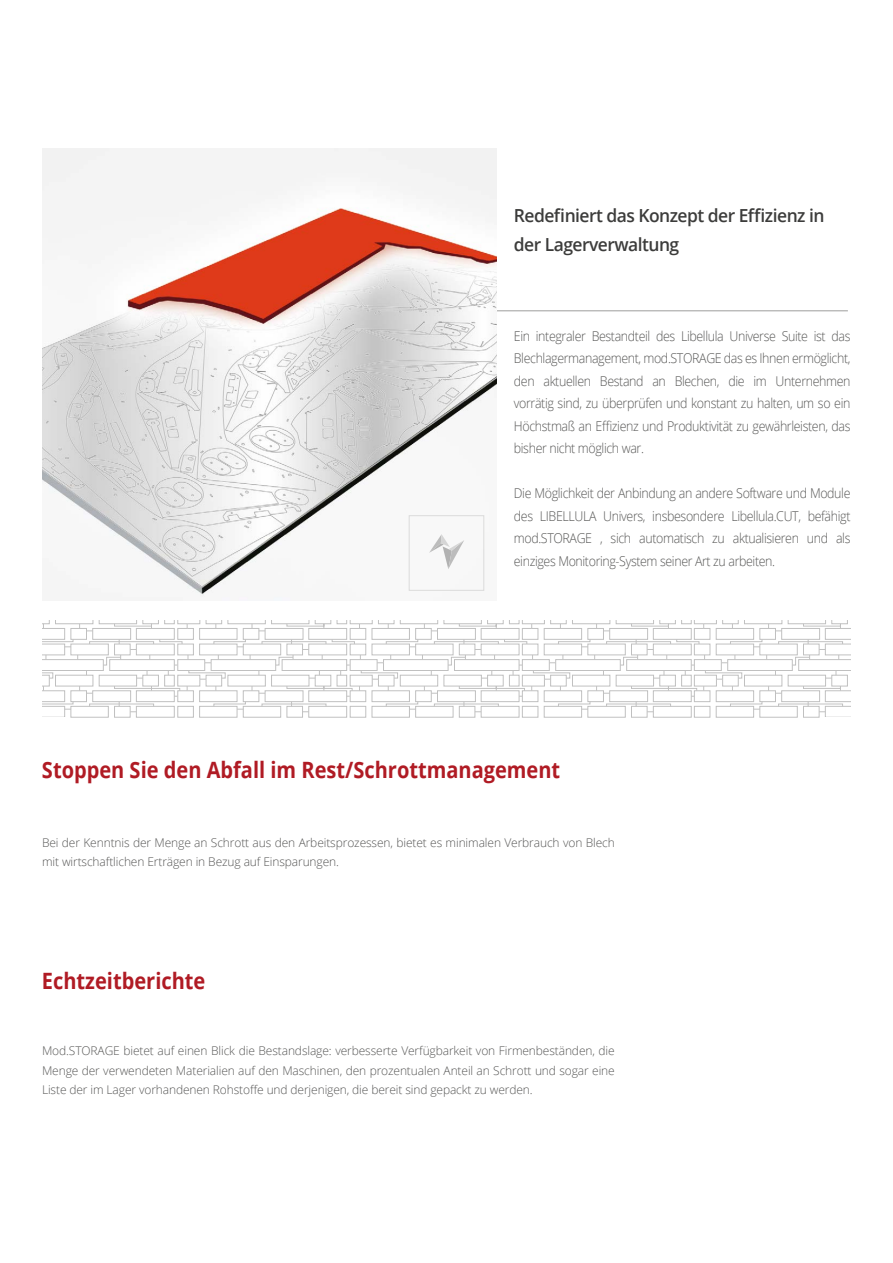
<style>
.page{position:relative;width:893px;height:1263px;background:#fff}
.page>*{position:absolute;margin:0;border:0;box-sizing:border-box;transform-origin:0 0}
.t1{font:700 22.5px "Open Sans";color:#b01b24;scale:.89 1}
.t2{font:600 18px/28.5px "Open Sans";letter-spacing:-.03em;color:#3c3c3b}
.t3{font:300 13.5px/22.5px "Open Sans";letter-spacing:-.03em;color:#575756;text-align:justify;scale:.92 1}
.t4{font:300 12px/19.5px "Open Sans";letter-spacing:-.01em;color:#575756}
</style>
<div class="page">
<hr style="left:497px;top:310px;width:351px;height:1px;background:#9d9d9c">
<svg style="left:730px;top:701px;width:32px;height:9px"></svg>
<svg style="left:803px;top:686px;width:47px;height:32px"></svg>
<svg style="left:730px;top:639px;width:32px;height:9px"></svg>
<svg style="left:744px;top:620px;width:38px;height:12px"></svg>
<svg style="left:788px;top:620px;width:62px;height:59px"></svg>
<svg style="left:705px;top:670px;width:37px;height:10px"></svg>
<svg style="left:558px;top:701px;width:32px;height:9px"></svg>
<svg style="left:558px;top:639px;width:32px;height:9px"></svg>
<svg style="left:616px;top:620px;width:122px;height:9px"></svg>
<svg style="left:572px;top:620px;width:38px;height:12px"></svg>
<svg style="left:509px;top:620px;width:57px;height:8px"></svg>
<svg style="left:620px;top:655px;width:18px;height:10px"></svg>
<svg style="left:654px;top:670px;width:11px;height:9px"></svg>
<svg style="left:533px;top:670px;width:37px;height:10px"></svg>
<svg style="left:631px;top:686px;width:66px;height:32px"></svg>
<svg style="left:685px;top:665px;width:9px;height:10px"></svg>
<svg style="left:676px;top:639px;width:23px;height:5px"></svg>
<svg style="left:386px;top:701px;width:32px;height:9px"></svg>
<svg style="left:378px;top:620px;width:16px;height:8px"></svg>
<svg style="left:386px;top:639px;width:32px;height:9px"></svg>
<svg style="left:444px;top:620px;width:59px;height:9px"></svg>
<svg style="left:400px;top:620px;width:38px;height:12px"></svg>
<svg style="left:337px;top:620px;width:35px;height:8px"></svg>
<svg style="left:448px;top:655px;width:18px;height:10px"></svg>
<svg style="left:481px;top:670px;width:12px;height:9px"></svg>
<svg style="left:361px;top:670px;width:37px;height:10px"></svg>
<svg style="left:459px;top:686px;width:66px;height:32px"></svg>
<svg style="left:513px;top:665px;width:9px;height:10px"></svg>
<svg style="left:504px;top:639px;width:23px;height:5px"></svg>
<svg style="left:271px;top:620px;width:60px;height:9px"></svg>
<svg style="left:275px;top:655px;width:19px;height:10px"></svg>
<svg style="left:309px;top:670px;width:11px;height:9px"></svg>
<svg style="left:287px;top:686px;width:65px;height:32px"></svg>
<svg style="left:332px;top:639px;width:23px;height:5px"></svg>
<svg style="left:43px;top:620px;width:222px;height:98px"></svg>
<img style="left:42px;top:149px;width:455px;height:451px">
<svg style="left:429px;top:534px;width:35px;height:35px"></svg>
<h2 class="t2" style="left:514px;top:201px;width:312px">Redefiniert das Konzept der Effizienz in der Lagerverwaltung</h2>
<p class="t3" style="left:514px;top:324px;width:367px">Ein integraler Bestandteil des Libellula Universe Suite ist das Blechlagermanagement, mod.STORAGE das es Ihnen ermöglicht, den aktuellen Bestand an Blechen, die im Unternehmen vorrätig sind, zu überprüfen und konstant zu halten, um so ein Höchstmaß an Effizienz und Produktivität zu gewährleisten, das bisher nicht möglich war.</p>
<p class="t3" style="left:514px;top:482px;width:367px">Die Möglichkeit der Anbindung an andere Software und Module des LIBELLULA Univers, insbesondere Libellula.CUT, befähigt mod.STORAGE , sich automatisch zu aktualisieren und als einziges Monitoring-System seiner Art zu arbeiten.</p>
<h1 class="t1" style="left:42px;top:754px;width:584px">Stoppen Sie den Abfall im Rest/Schrottmanagement</h1>
<p class="t4" style="left:42px;top:832px;width:574px">Bei der Kenntnis der Menge an Schrott aus den Arbeitsprozessen, bietet es minimalen Verbrauch von Blech mit wirtschaftlichen Erträgen in Bezug auf Einsparungen.</p>
<h1 class="t1" style="left:42px;top:964px;width:185px">Echtzeitberichte</h1>
<p class="t4" style="left:42px;top:1041px;width:574px;text-align:justify">Mod.STORAGE bietet auf einen Blick die Bestandslage: verbesserte Verfügbarkeit von Firmenbeständen, die Menge der verwendeten Materialien auf den Maschinen, den prozentualen Anteil an Schrott und sogar eine Liste der im Lager vorhandenen Rohstoffe und derjenigen, die bereit sind gepackt zu werden.</p>
</div>
